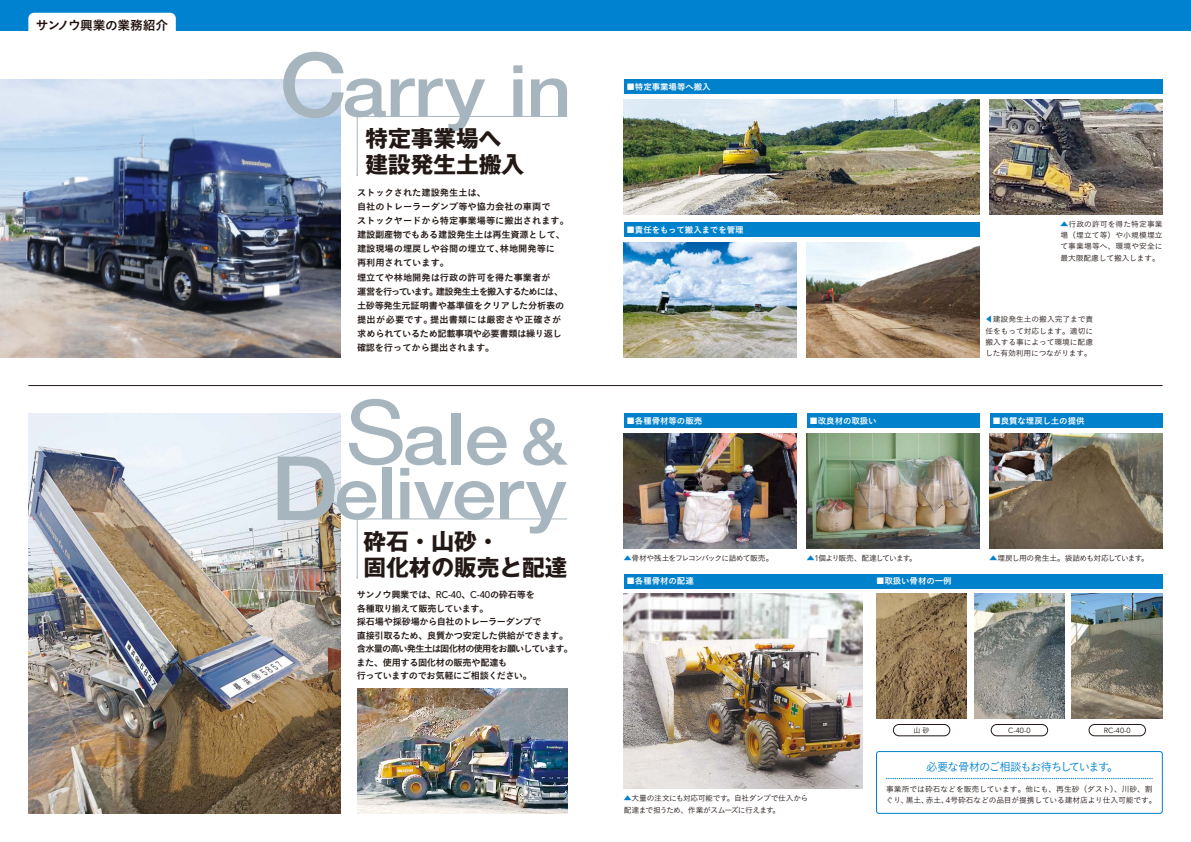
<style>
.page{position:relative;width:1191px;height:842px;background:#fff}
.page>*{position:absolute;margin:0;border:0;box-sizing:border-box;transform-origin:0 0}
.t1{font:88.9px "Helvetica Neue LT Std";color:#a7b6be;scale:1.05 1}
.t2{font:500 88.9px "Helvetica Neue LT Std";color:#a7b6be;scale:1.05 1}
.t3{font:500 71.4px/54.6px "Helvetica Neue LT Std";letter-spacing:-.01em;color:#a7b6be;text-align:right;scale:1.11 1}
.t4{font:700 22.7px/26.2px "Gothic MB101 Pro";color:#221815}
.t5{font:12.8px "Koburina Go Std W6";letter-spacing:-.035em;color:#21110d}
.t6{font:11.3px "Koburina Go Std W3";letter-spacing:-.085em;color:#0081cc}
.t7{font:9.2px/14.2px "Koburina Go Std W6";color:#221815}
.t8{font:9.2px/13.5px "Koburina Go Std W6";letter-spacing:-.05em;color:#221815}
.t9{font:8.5px "Koburina Go Std W6";letter-spacing:-.015em;color:#fff}
.t10{font:7.8px/11.3px "Koburina Go Std W3";letter-spacing:-.02em;color:#221815;text-align:justify}
.t11{font:7.8px/11.3px "Koburina Go Std W3";letter-spacing:-.065em;color:#221815}
.t12{font:7.8px "Koburina Go Std W3";letter-spacing:-.075em;color:#221815}
.t13{font:7.8px "Koburina Go Std W3";letter-spacing:-.12em;color:#221815}
.t14{font:7.8px "Koburina Go Std W3";letter-spacing:-.13em;color:#221815}
.t15{font:7.4px "Avenir LT Std";color:#221815}
.t16{font:7.1px "Koburina Go Std W3";color:#221815}
.s1{font-size:88.9px}
.s2{font-size:63.8px}
.s3{font-family:"Avenir LT Std";font-weight:500;font-size:9.7px}
.s4{font-family:"Gothic MB101 Pro";color:#0081cc}
.s5{font-family:"Avenir LT Std";font-size:8.2px}
</style>
<div class="page">
<img style="left:0;top:79px;width:340px;height:278px">
<img style="left:28px;top:414px;width:312px;height:400px">
<hr style="left:28px;top:385px;width:1134px;height:1px;background:#221815">
<img style="left:989px;top:99px;width:173px;height:115px">
<div style="left:876px;top:751px;width:286px;height:63px;border:1px solid #0081cc;border-radius:3px"></div>
<img style="left:624px;top:99px;width:355px;height:115px">
<div style="left:624px;top:223px;width:355px;height:14px;background:#0081cc"></div>
<img style="left:624px;top:242px;width:173px;height:115px">
<img style="left:806px;top:242px;width:173px;height:115px">
<div style="left:624px;top:79px;width:538px;height:15px;background:#0081cc"></div>
<svg style="left:284px;top:461px;width:48px;height:57px"></svg>
<svg style="left:356px;top:518px;width:211px;height:61px"></svg>
<div style="left:624px;top:414px;width:173px;height:14px;background:#0081cc"></div>
<img style="left:624px;top:434px;width:173px;height:115px">
<div style="left:624px;top:574px;width:538px;height:14px;background:#0081cc"></div>
<img style="left:624px;top:594px;width:238px;height:195px">
<img style="left:1071px;top:594px;width:91px;height:125px">
<div style="left:1089px;top:724px;width:56px;height:12px;border:1px solid #221815;border-radius:6px"></div>
<img style="left:876px;top:594px;width:91px;height:125px">
<div style="left:991px;top:724px;width:56px;height:12px;border:1px solid #221815;border-radius:6px"></div>
<img style="left:974px;top:594px;width:90px;height:125px">
<div style="left:893px;top:724px;width:57px;height:12px;border:1px solid #221815;border-radius:6px"></div>
<svg style="left:356px;top:116px;width:211px;height:60px"></svg>
<img style="left:357px;top:689px;width:210px;height:125px">
<img style="left:989px;top:434px;width:173px;height:115px">
<div style="left:806px;top:414px;width:173px;height:14px;background:#0081cc"></div>
<img style="left:806px;top:434px;width:173px;height:115px">
<div style="left:989px;top:414px;width:173px;height:14px;background:#0081cc"></div>
<svg style="left:886px;top:778px;width:266px;height:1px"></svg>
<div style="left:0;top:0;width:595px;height:31px;background:#0082d0"></div>
<div style="left:28px;top:13px;width:148px;height:18px;background:#fff"></div>
<div style="left:595px;top:0;width:596px;height:31px;background:#0082d0"></div>
<h3 class="t5" style="left:36px;top:15px;width:134px">サンノウ興業の業務紹介</h3>
<h2 class="t3" style="left:279px;top:63px;width:265px"><span class="s1">C</span>arry in</h2>
<h3 class="t4" style="left:365px;top:123px;width:160px">特定事業場へ建設発生土搬入</h3>
<p class="t7" style="left:357px;top:185px;width:213px">ストックされた建設発生土は、<br>自社のトレーラーダンプ等や協力会社の車両で<br>ストックヤードから特定事業場等に搬出されます。建設副産物でもある建設発生土は再生資源として、建設現場の埋戻しや谷間の埋立て、林地開発等に<br>再利用されています。<br>埋立てや林地開発は行政の許可を得た事業者が<br>運営を行っています。建設発生土を搬入するためには、土砂等発生元証明書や基準値をクリアした分析表の提出が必要です。提出書類には厳密さや正確さが求められているため記載事項や必要書類は繰り返し確認を行ってから提出されます。</p>
<h1 class="t1" style="left:345px;top:379px;width:59px">S</h1>
<h2 class="t3" style="left:334px;top:411px;width:211px">ale <span class="s2">&amp; </span>elivery</h2>
<h1 class="t2" style="left:270px;top:435px;width:66px">D</h1>
<h3 class="t4" style="left:363px;top:525px;width:206px">砕石・山砂・<br>固化材の販売と配達</h3>
<p class="t8" style="left:356px;top:588px;width:218px">サンノウ興業では、<span class="s3">RC-40</span>、<span class="s3">C-40</span>の砕石等を<br>各種取り揃えて販売しています。<br>採石場や採砂場から自社のトレーラーダンプで<br>直接引取るため、良質かつ安定した供給ができます。含水量の高い発生土は固化材の使用をお願いしています。また、使用する固化材の販売や配達も<br>行っていますのでお気軽にご相談ください。</p>
<p class="t9" style="left:626px;top:80px;width:86px">■特定事業場等へ搬入</p>
<p class="t9" style="left:626px;top:223px;width:118px">■責任をもって搬入までを管理</p>
<p class="t9" style="left:626px;top:414px;width:77px">■各種骨材等の販売</p>
<p class="t9" style="left:809px;top:414px;width:69px">■改良材の取扱い</p>
<p class="t10" style="left:1060px;top:218px;width:104px"><span class="s4">▲</span>行政の許可を得た特定事業場（埋立て等）や小規模埋立て事業場等へ、環境や安全に最大限配慮して搬入します。</p>
<p class="t10" style="left:985px;top:314px;width:110px"><span class="s4">◀</span>建設発生土の搬入完了まで責任をもって対応します。適切に搬入する事によって環境に配慮した有効利用につながります。</p>
<p class="t9" style="left:992px;top:414px;width:94px">■良質な埋戻し土の提供</p>
<p class="t13" style="left:624px;top:552px;width:151px"><span class="s4">▲</span>骨材や残土をフレコンバックに詰めて販売。</p>
<p class="t14" style="left:806px;top:552px;width:112px"><span class="s4">▲</span><span class="s5">1</span>個より販売、配達しています。</p>
<p class="t9" style="left:626px;top:575px;width:69px">■各種骨材の配達</p>
<p class="t9" style="left:876px;top:575px;width:77px">■取扱い骨材の一例</p>
<p class="t12" style="left:989px;top:552px;width:161px"><span class="s4">▲</span>埋戻し用の発生土。袋詰めも対応しています。</p>
<p class="t11" style="left:624px;top:793px;width:186px"><span class="s4">▲</span>大量の注文にも対応可能です。自社ダンプで仕入から配達まで担うため、作業がスムーズに行えます。</p>
<p class="t16" style="left:913px;top:725px;width:18px">山砂</p>
<p class="t15" style="left:1008px;top:726px;width:24px">C-40-0</p>
<p class="t15" style="left:1103px;top:726px;width:29px">RC-40-0</p>
<p class="t6" style="left:926px;top:758px;width:194px">必要な骨材のご相談もお待ちしています。</p>
<p class="t10" style="left:886px;top:783px;width:272px">事業所では砕石などを販売しています。他にも、再生砂（ダスト）、川砂、割ぐり、黒土、赤土、<span class="s5">4</span>号砕石などの品目が提携している建材店より仕入可能です。</p>
</div>
